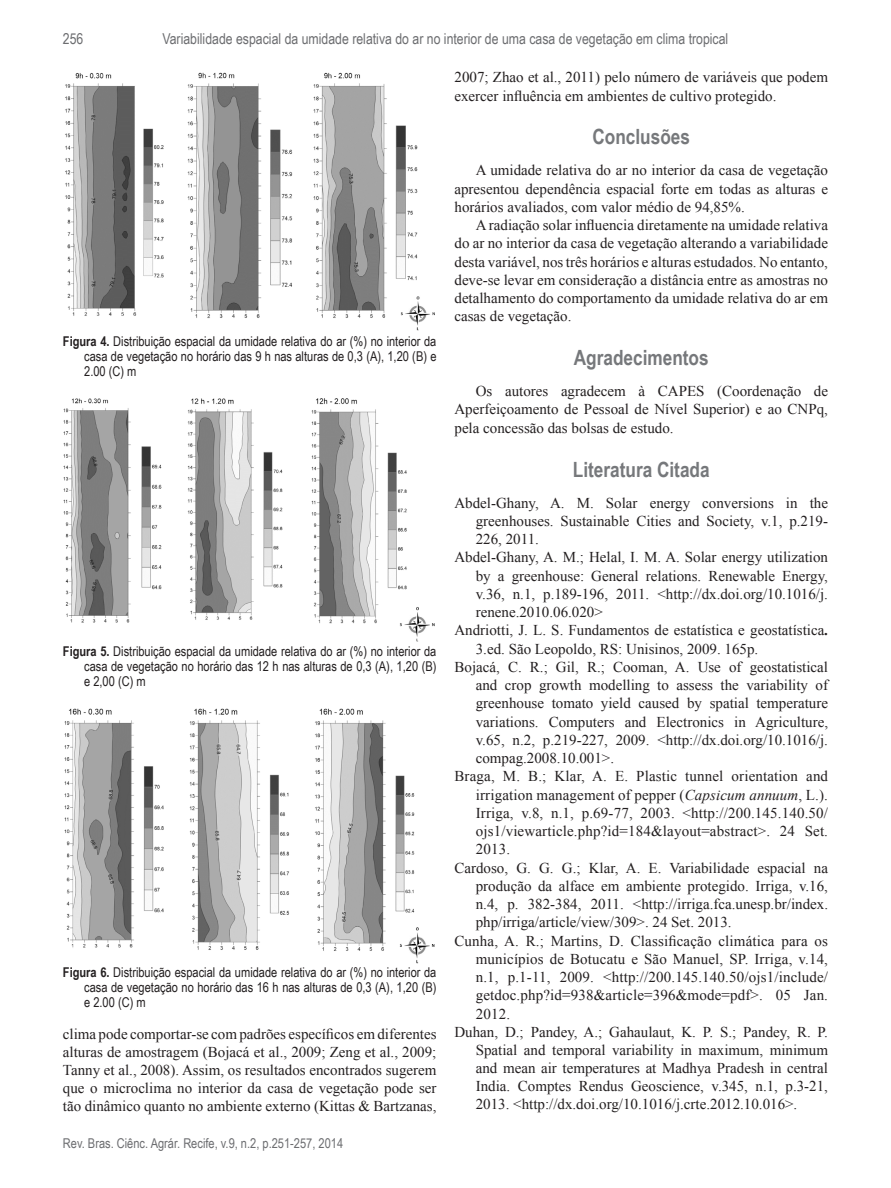
<style>
.page{position:relative;width:891px;height:1188px;background:#fff}
.page>*{position:absolute;margin:0;border:0;box-sizing:border-box;transform-origin:0 0}
.t1{font:700 21px "Arial Narrow";color:#76787b}
.t2{font:15px/18.3px "Times New Roman";color:#231f20;text-align:justify}
.t3{font:15px "Arial Narrow";color:#6c6d70}
.t4{font:13.5px/15px "Arial Narrow";color:#231f20;text-align:justify}
.t5{font:13.5px "Arial Narrow";color:#6c6d70}
.s1{font-weight:700}
.s2{font-style:italic}
</style>
<div class="page">
<img style="left:65px;top:72px;width:370px;height:259px">
<img style="left:63px;top:398px;width:372px;height:244px">
<img style="left:64px;top:708px;width:371px;height:256px">
<p class="t3" style="left:63px;top:28px;width:22px">256</p>
<p class="t3" style="left:163px;top:28px;width:567px">Variabilidade espacial da umidade relativa do ar no interior de uma casa de vegetação em clima tropical</p>
<p class="t4" style="left:84px;top:333px;width:354px;text-indent:-21px"><span class="s1">Figura 4.</span> Distribuição espacial da umidade relativa do ar (%) no interior da casa de vegetação no horário das 9 h nas alturas de 0,3 (A), 1,20 (B) e 2.00 (C) m</p>
<p class="t4" style="left:84px;top:644px;width:354px;text-indent:-21px"><span class="s1">Figura 5.</span> Distribuição espacial da umidade relativa do ar (%) no interior da casa de vegetação no horário das 12 h nas alturas de 0,3 (A), 1,20 (B) e 2,00 (C) m</p>
<p class="t4" style="left:84px;top:964px;width:354px;text-indent:-21px"><span class="s1">Figura 6.</span> Distribuição espacial da umidade relativa do ar (%) no interior da casa de vegetação no horário das 16 h nas alturas de 0,3 (A), 1,20 (B) e 2.00 (C) m</p>
<p class="t2" style="left:63px;top:1024px;width:375px">clima pode comportar-se com padrões específicos em diferentes alturas de amostragem (Bojacá et al., 2009; Zeng et al., 2009; Tanny et al., 2008). Assim, os resultados encontrados sugerem que o microclima no interior da casa de vegetação pode ser tão dinâmico quanto no ambiente externo (Kittas &amp; Bartzanas,</p>
<p class="t5" style="left:63px;top:1134px;width:282px">Rev. Bras. Ciênc. Agrár. Recife, v.9, n.2, p.251-257, 2014</p>
<p class="t2" style="left:454px;top:68px;width:375px">2007; Zhao et al., 2011) pelo número de variáveis que podem exercer influência em ambientes de cultivo protegido.</p>
<p class="t1" style="left:592px;top:121px;width:99px">Conclusões</p>
<p class="t2" style="left:454px;top:161px;width:375px;text-indent:21px">A umidade relativa do ar no interior da casa de vegetação apresentou dependência espacial forte em todas as alturas e horários avaliados, com valor médio de 94,85%.</p>
<p class="t2" style="left:454px;top:216px;width:375px;text-indent:21px">A radiação solar influencia diretamente na umidade relativa do ar no interior da casa de vegetação alterando a variabilidade desta variável, nos três horários e alturas estudados. No entanto, deve-se levar em consideração a distância entre as amostras no detalhamento do comportamento da umidade relativa do ar em casas de vegetação.</p>
<p class="t1" style="left:574px;top:342px;width:136px">Agradecimentos</p>
<p class="t2" style="left:454px;top:382px;width:375px;text-indent:21px">Os autores agradecem à CAPES (Coordenação de Aperfeiçoamento de Pessoal de Nível Superior) e ao CNPq, pela concessão das bolsas de estudo.</p>
<p class="t1" style="left:573px;top:453px;width:138px">Literatura Citada</p>
<p class="t2" style="left:476px;top:493px;width:354px;text-indent:-21px">Abdel-Ghany, A. M. Solar energy conversions in the greenhouses. Sustainable Cities and Society, v.1, p.219- 226, 2011.</p>
<p class="t2" style="left:476px;top:548px;width:354px;text-indent:-21px">Abdel-Ghany, A. M.; Helal, I. M. A. Solar energy utilization by a greenhouse: General relations. Renewable Energy, v.36, n.1, p.189-196, 2011. &lt;http://dx.doi.org/10.1016/j. renene.2010.06.020&gt;</p>
<p class="t2" style="left:476px;top:621px;width:354px;text-indent:-21px">Andriotti, J. L. S. Fundamentos de estatística e geostatística<span class="s1">.<br></span>3.ed. São Leopoldo, RS: Unisinos, 2009. 165p.</p>
<p class="t2" style="left:476px;top:657px;width:354px;text-indent:-21px">Bojacá, C. R.; Gil, R.; Cooman, A. Use of geostatistical and crop growth modelling to assess the variability of greenhouse tomato yield caused by spatial temperature variations. Computers and Electronics in Agriculture, v.65, n.2, p.219-227, 2009. &lt;http://dx.doi.org/10.1016/j. compag.2008.10.001&gt;.</p>
<p class="t2" style="left:476px;top:767px;width:354px;text-indent:-21px">Braga, M. B.; Klar, A. E. Plastic tunnel orientation and irrigation management of pepper (<span class="s2">Capsicum annuum</span>, L.).<br>Irriga, v.8, n.1, p.69-77, 2003. &lt;http://200.145.140.50/ ojs1/viewarticle.php?id=184&amp;layout=abstract&gt;. 24 Set.<br>2013.</p>
<p class="t2" style="left:476px;top:858px;width:354px;text-indent:-21px">Cardoso, G. G. G.; Klar, A. E. Variabilidade espacial na produção da alface em ambiente protegido. Irriga, v.16, n.4, p. 382-384, 2011. &lt;http://irriga.fca.unesp.br/index. php/irriga/article/view/309&gt;. 24 Set. 2013.</p>
<p class="t2" style="left:476px;top:931px;width:354px;text-indent:-21px">Cunha, A. R.; Martins, D. Classificação climática para os municípios de Botucatu e São Manuel, SP. Irriga, v.14, n.1, p.1-11, 2009. &lt;http://200.145.140.50/ojs1/include/ getdoc.php?id=938&amp;article=396&amp;mode=pdf&gt;. 05 Jan.<br>2012.</p>
<p class="t2" style="left:476px;top:1022px;width:354px;text-indent:-21px">Duhan, D.; Pandey, A.; Gahaulaut, K. P. S.; Pandey, R. P.<br>Spatial and temporal variability in maximum, minimum and mean air temperatures at Madhya Pradesh in central India. Comptes Rendus Geoscience, v.345, n.1, p.3-21, 2013. &lt;http://dx.doi.org/10.1016/j.crte.2012.10.016&gt;.</p>
</div>
